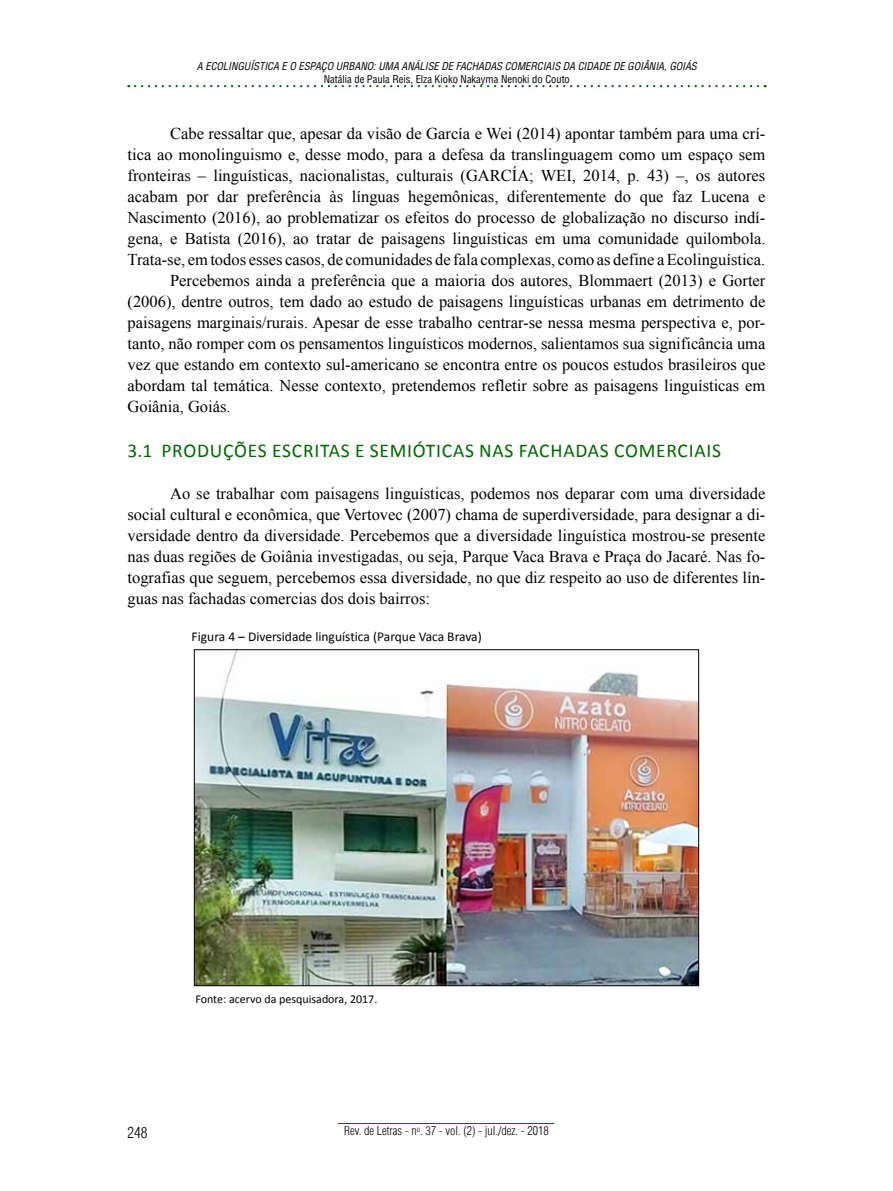
<style>
.page{position:relative;width:893px;height:1191px;background:#fff}
.page>*{position:absolute;margin:0;border:0;box-sizing:border-box;transform-origin:0 0}
.t1{font:19.5px "Calibri";letter-spacing:.04em;color:#060}
.t2{font:16.5px/21px "Times New Roman";color:#000;text-align:justify}
.t3{font:15px "Switzerland Cond Light";color:#000}
.t4{font:13.5px "Calibri";color:#000}
.t5{font:12px "Switzerland Cond Light";color:#000}
.t6{font:12px "Calibri";color:#000}
.t7{font:italic 10.5px "Switzerland Condensed";color:#000}
.t8{font:10.5px "Switzerland Condensed";color:#000}
</style>
<div class="page">
<hr style="left:338px;top:1123px;width:216px;height:1px;background:#060">
<svg style="left:135px;top:85px;width:631px;height:2px"></svg>
<img style="left:196px;top:651px;width:501px;height:333px">
<p class="t7" style="left:197px;top:59px;width:504px">A ECOLINGUÍSTICA E O ESPAÇO URBANO:UMA ANÁLISE DE FACHADAS COMERCIAIS DA CIDADE DE GOIÂNIA,GOIÁS</p>
<p class="t8" style="left:324px;top:72px;width:247px">Natália de Paula Reis, Elza Kioko Nakayma Nenoki do Couto</p>
<p class="t2" style="left:170px;top:123px;width:597px">Cabe ressaltar que, apesar da visão de García e Wei (2014) apontar também para uma crí-</p>
<p class="t2" style="left:128px;top:144px;width:639px">tica ao monolinguismo e, desse modo, para a defesa da translinguagem como um espaço sem</p>
<p class="t2" style="left:128px;top:165px;width:639px">fronteiras – linguísticas, nacionalistas, culturais (GARCÍA; WEI, 2014, p. 43) –, os autores</p>
<p class="t2" style="left:128px;top:186px;width:639px">acabam por dar preferência às línguas hegemônicas, diferentemente do que faz Lucena e</p>
<p class="t2" style="left:128px;top:207px;width:639px">Nascimento (2016), ao problematizar os efeitos do processo de globalização no discurso indí-</p>
<p class="t2" style="left:128px;top:228px;width:639px">gena, e Batista (2016), ao tratar de paisagens linguísticas em uma comunidade quilombola.</p>
<p class="t2" style="left:128px;top:249px;width:639px">Trata-se, em todos esses casos, de comunidades de fala complexas, como as define a Ecolinguística.</p>
<p class="t2" style="left:170px;top:270px;width:597px">Percebemos ainda a preferência que a maioria dos autores, Blommaert (2013) e Gorter</p>
<p class="t2" style="left:128px;top:291px;width:639px">(2006), dentre outros, tem dado ao estudo de paisagens linguísticas urbanas em detrimento de</p>
<p class="t2" style="left:128px;top:312px;width:639px">paisagens marginais/rurais. Apesar de esse trabalho centrar-se nessa mesma perspectiva e, por-</p>
<p class="t2" style="left:128px;top:333px;width:639px">tanto, não romper com os pensamentos linguísticos modernos, salientamos sua significância uma</p>
<p class="t2" style="left:128px;top:354px;width:639px">vez que estando em contexto sul-americano se encontra entre os poucos estudos brasileiros que</p>
<p class="t2" style="left:128px;top:375px;width:639px">abordam tal temática. Nesse contexto, pretendemos refletir sobre as paisagens linguísticas em</p>
<p class="t2" style="left:128px;top:396px;width:105px">Goiânia, Goiás.</p>
<p class="t1" style="left:128px;top:438px;width:595px">3.1 PRODUÇÕES ESCRITAS E SEMIÓTICAS NAS FACHADAS COMERCIAIS</p>
<p class="t2" style="left:128px;top:482px;width:639px;text-indent:43px">Ao se trabalhar com paisagens linguísticas, podemos nos deparar com uma diversidade social cultural e econômica, que Vertovec (2007) chama de superdiversidade, para designar a di&shy;versidade dentro da diversidade. Percebemos que a diversidade linguística mostrou-se presente nas duas regiões de Goiânia investigadas, ou seja, Parque Vaca Brava e Praça do Jacaré. Nas fo&shy;tografias que seguem, percebemos essa diversidade, no que diz respeito ao uso de diferentes lín&shy;guas nas fachadas comercias dos dois bairros:</p>
<p class="t4" style="left:192px;top:628px;width:292px">Figura 4 – Diversidade linguística (Parque Vaca Brava)</p>
<p class="t3" style="left:128px;top:1123px;width:21px">248</p>
<p class="t6" style="left:195px;top:991px;width:184px">Fonte: acervo da pesquisadora, 2017.</p>
<p class="t5" style="left:344px;top:1123px;width:206px">Rev. de Letras - n<sup>o</sup>. 37 - vol. (2) - jul./dez. - 2018</p>
</div>
